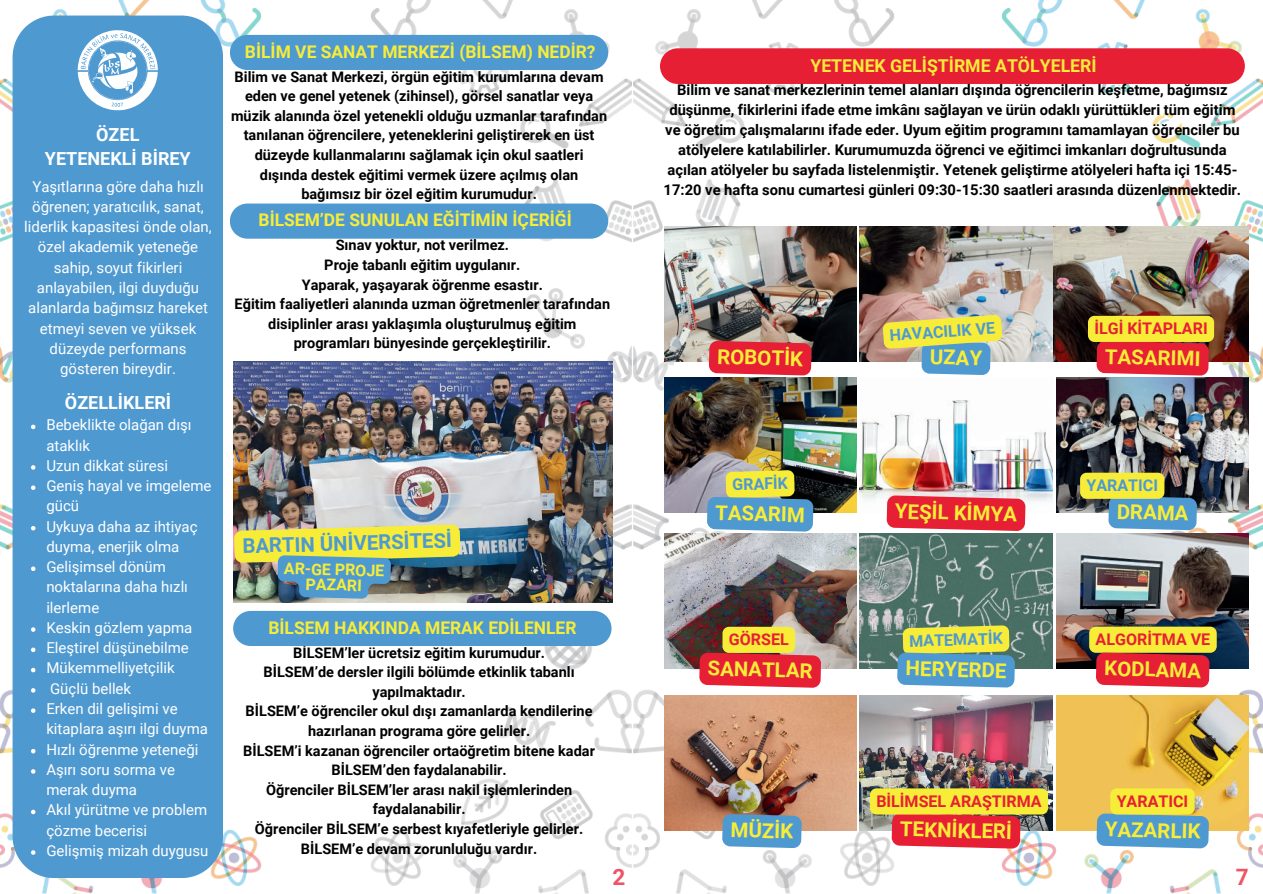
<style>
.page{position:relative;width:1263px;height:894px;background:#fff}
.page>*{position:absolute;margin:0;border:0;box-sizing:border-box;transform-origin:0 0}
.t1{font:700 22.5px "Roboto";color:#ef5464}
.t2{font:700 20.4px "Roboto";color:#f7ed38}
.t3{font:700 20.25px "Roboto";color:#4f99d1}
.t4{font:700 18px/24.8px "Roboto";color:#fff;text-align:center}
.t5{font:700 17.7px "Roboto";color:#f7ed38}
.t6{font:700 17.4px "Roboto";color:#f7ed38}
.t7{font:700 16.05px "Roboto";color:#e71f34}
.t8{font:700 16.05px "Roboto";color:#4f99d1}
.t9{font:700 15.9px/15.3px "Roboto";color:#f7ed38;text-align:center}
.t10{font:15px/20.2px "Roboto";color:#fff;text-align:center}
.t11{font:700 14.7px/20px "Roboto";color:#000;text-align:center}
.t12{font:700 14.55px/19.6px "Roboto";color:#000;text-align:center}
</style>
<div class="page">
<img style="left:989px;top:0;width:274px;height:893px">
<img style="left:634px;top:0;width:263px;height:893px">
<img style="left:341px;top:0;width:290px;height:893px">
<img style="left:0;top:0;width:290px;height:893px">
<div style="left:13px;top:16px;width:210px;height:861px;background:#4f99d1"></div>
<svg style="left:78px;top:30px;width:80px;height:80px"></svg>
<svg style="left:31px;top:424px;width:4px;height:5px"></svg>
<svg style="left:31px;top:465px;width:4px;height:4px"></svg>
<svg style="left:31px;top:485px;width:4px;height:5px"></svg>
<svg style="left:31px;top:526px;width:4px;height:4px"></svg>
<svg style="left:31px;top:566px;width:4px;height:5px"></svg>
<svg style="left:31px;top:627px;width:4px;height:4px"></svg>
<svg style="left:31px;top:647px;width:4px;height:5px"></svg>
<svg style="left:31px;top:667px;width:4px;height:5px"></svg>
<svg style="left:31px;top:688px;width:4px;height:4px"></svg>
<svg style="left:31px;top:708px;width:4px;height:4px"></svg>
<svg style="left:31px;top:748px;width:4px;height:5px"></svg>
<svg style="left:31px;top:769px;width:4px;height:4px"></svg>
<svg style="left:31px;top:809px;width:4px;height:5px"></svg>
<svg style="left:31px;top:850px;width:4px;height:4px"></svg>
<div style="left:230px;top:203px;width:378px;height:35px;background:#4f99d1"></div>
<div style="left:230px;top:35px;width:378px;height:35px;background:#4f99d1"></div>
<img style="left:234px;top:361px;width:379px;height:241px">
<img style="left:234px;top:524px;width:226px;height:74px">
<div style="left:233px;top:610px;width:378px;height:35px;background:#4f99d1"></div>
<svg style="left:660px;top:48px;width:585px;height:87px"></svg>
<img style="left:664px;top:226px;width:192px;height:135px">
<img style="left:860px;top:226px;width:389px;height:135px">
<svg style="left:883px;top:314px;width:119px;height:61px;background:#bdc98b"></svg>
<img style="left:664px;top:377px;width:192px;height:135px">
<img style="left:860px;top:377px;width:192px;height:135px">
<svg style="left:707px;top:470px;width:106px;height:61px;background:#81a492"></svg>
<img style="left:664px;top:533px;width:192px;height:135px">
<img style="left:860px;top:533px;width:192px;height:135px">
<svg style="left:897px;top:625px;width:118px;height:62px;background:#91b68f"></svg>
<svg style="left:699px;top:652px;width:122px;height:35px;background:#e32e3e"></svg>
<img style="left:664px;top:695px;width:192px;height:135px">
<svg style="left:722px;top:813px;width:80px;height:34px;background:#5897c8"></svg>
<img style="left:860px;top:695px;width:192px;height:135px">
<svg style="left:709px;top:341px;width:103px;height:34px;background:#e52b3e"></svg>
<svg style="left:892px;top:814px;width:128px;height:34px;background:#e52b3b"></svg>
<svg style="left:887px;top:495px;width:138px;height:36px;background:#e83749"></svg>
<svg style="left:1096px;top:342px;width:113px;height:33px;background:#e3263a"></svg>
<div style="left:1088px;top:316px;width:126px;height:26px;background:#f7ed38;border-radius:7px"></div>
<img style="left:1056px;top:377px;width:193px;height:135px">
<img style="left:1056px;top:533px;width:193px;height:135px">
<div style="left:1089px;top:626px;width:128px;height:26px;background:#f7ed38;border-radius:7px"></div>
<svg style="left:1096px;top:652px;width:113px;height:35px;background:#de2a3a"></svg>
<img style="left:1056px;top:695px;width:193px;height:135px">
<svg style="left:1096px;top:813px;width:113px;height:35px;background:#5d9fcc"></svg>
<svg style="left:1108px;top:495px;width:89px;height:35px;background:#5598c8"></svg>
<div style="left:1080px;top:472px;width:84px;height:26px;background:#f7ed38;border-radius:7px"></div>
<div style="left:1110px;top:788px;width:85px;height:26px;background:#f7ed38;border-radius:7px"></div>
<div style="left:870px;top:788px;width:178px;height:26px;background:#f7ed38;border-radius:7px"></div>
<div style="left:722px;top:626px;width:73px;height:26px;background:#f7ed38;border-radius:7px"></div>
<p class="t4" style="left:45px;top:121px;width:147px">ÖZEL<br>YETENEKLİ BİREY</p>
<p class="t10" style="left:24px;top:176px;width:189px">Yaşıtlarına göre daha hızlı öğrenen; yaratıcılık, sanat, liderlik kapasitesi önde olan, özel akademik yeteneğe sahip, soyut fikirleri anlayabilen, ilgi duyduğu alanlarda bağımsız hareket etmeyi seven ve yüksek düzeyde performans gösteren bireydir.</p>
<p class="t4" style="left:65px;top:389px;width:108px">ÖZELLİKLERİ</p>
<p class="t10" style="left:46px;top:414px;width:167px;text-align:left">Bebeklikte olağan dışı ataklık<br>Uzun dikkat süresi<br>Geniş hayal ve imgeleme gücü<br>Uykuya daha az ihtiyaç duyma, enerjik olma<br>Gelişimsel dönüm noktalarına daha hızlı ilerleme<br>Keskin gözlem yapma<br>Eleştirel düşünebilme<br>Mükemmelliyetçilik<br>Güçlü bellek<br>Erken dil gelişimi ve kitaplara aşırı ilgi duyma<br>Hızlı öğrenme yeteneği<br>Aşırı soru sorma ve merak duyma<br>Akıl yürütme ve problem çözme becerisi<br>Gelişmiş mizah duygusu</p>
<p class="t6" style="left:245px;top:40px;width:352px">BİLİM VE SANAT MERKEZİ (BİLSEM) NEDİR?</p>
<p class="t12" style="left:231px;top:66px;width:378px">Bilim ve Sanat Merkezi, örgün eğitim kurumlarına devam eden ve genel yetenek (zihinsel), görsel sanatlar veya müzik alanında özel yetenekli olduğu uzmanlar tarafından tanılanan öğrencilere, yeteneklerini geliştirerek en üst düzeyde kullanmalarını sağlamak için okul saatleri dışında destek eğitimi vermek üzere açılmış olan bağımsız bir özel eğitim kurumudur.</p>
<p class="t6" style="left:259px;top:207px;width:315px">BİLSEM’DE SUNULAN EĞİTİMİN İÇERİĞİ</p>
<p class="t12" style="left:235px;top:235px;width:377px">Sınav yoktur, not verilmez.<br>Proje tabanlı eğitim uygulanır.<br>Yaparak, yaşayarak öğrenme esastır.<br>Eğitim faaliyetleri alanında uzman öğretmenler tarafından disiplinler arası yaklaşımla oluşturulmuş eğitim programları bünyesinde gerçekleştirilir.</p>
<h3 class="t3" style="left:242px;top:532px;width:211px;rotate:-2deg">BARTIN ÜNİVERSİTESİ</h3>
<p class="t9" style="left:284px;top:560px;width:102px;rotate:1deg">AR-GE PROJE<br>PAZARI</p>
<p class="t6" style="left:268px;top:615px;width:309px">BİLSEM HAKKINDA MERAK EDİLENLER</p>
<p class="t12" style="left:243px;top:642px;width:353px">BİLSEM’ler ücretsiz eğitim kurumudur.<br>BİLSEM’de dersler ilgili bölümde etkinlik tabanlı yapılmaktadır.<br>BİLSEM’e öğrenciler okul dışı zamanlarda kendilerine hazırlanan programa göre gelirler.<br>BİLSEM’i kazanan öğrenciler ortaöğretim bitene kadar BİLSEM’den faydalanabilir.<br>Öğrenciler BİLSEM’ler arası nakil işlemlerinden faydalanabilir.<br>Öğrenciler BİLSEM’e serbest kıyafetleriyle gelirler.<br>BİLSEM’e devam zorunluluğu vardır.</p>
<p class="t5" style="left:810px;top:53px;width:288px">YETENEK GELİŞTİRME ATÖLYELERİ</p>
<p class="t11" style="left:664px;top:79px;width:579px">Bilim ve sanat merkezlerinin temel alanları dışında öğrencilerin keşfetme, bağımsız düşünme, fikirlerini ifade etme imkânı sağlayan ve ürün odaklı yürüttükleri tüm eğitim ve öğretim çalışmalarını ifade eder. Uyum eğitim programını tamamlayan öğrenciler bu atölyelere katılabilirler. Kurumumuzda öğrenci ve eğitimci imkanları doğrultusunda açılan atölyeler bu sayfada listelenmiştir. Yetenek geliştirme atölyeleri hafta içi 15:45- 17:20 ve hafta sonu cumartesi günleri 09:30-15:30 saatleri arasında düzenlenmektedir.</p>
<p class="t8" style="left:889px;top:324px;width:107px;rotate:-4deg">HAVACILIK VE</p>
<p class="t7" style="left:1094px;top:317px;width:115px">İLGİ KİTAPLARI</p>
<h2 class="t2" style="left:717px;top:342px;width:87px;rotate:1deg">ROBOTİK</h2>
<h2 class="t2" style="left:930px;top:342px;width:54px;rotate:1deg">UZAY</h2>
<h2 class="t2" style="left:1105px;top:342px;width:97px;rotate:1deg">TASARIMI</h2>
<p class="t8" style="left:732px;top:473px;width:57px;rotate:-2deg">GRAFİK</p>
<h2 class="t2" style="left:716px;top:498px;width:91px;rotate:1deg">TASARIM</h2>
<h2 class="t2" style="left:895px;top:497px;width:123px;rotate:1deg">YEŞİL KİMYA</h2>
<p class="t8" style="left:1086px;top:474px;width:73px">YARATICI</p>
<h2 class="t2" style="left:1117px;top:497px;width:73px;rotate:1deg">DRAMA</h2>
<p class="t7" style="left:729px;top:628px;width:61px">GÖRSEL</p>
<p class="t8" style="left:909px;top:629px;width:95px;rotate:-2deg">MATEMATİK</p>
<h2 class="t2" style="left:708px;top:654px;width:106px;rotate:1deg">SANATLAR</h2>
<h2 class="t2" style="left:906px;top:654px;width:102px;rotate:1deg">HERYERDE</h2>
<p class="t7" style="left:1096px;top:628px;width:116px">ALGORİTMA VE</p>
<h2 class="t2" style="left:1104px;top:654px;width:98px;rotate:1deg">KODLAMA</h2>
<h2 class="t2" style="left:731px;top:815px;width:64px;rotate:1deg">MÜZİK</h2>
<p class="t7" style="left:876px;top:789px;width:167px">BİLİMSEL ARAŞTIRMA</p>
<h2 class="t2" style="left:900px;top:814px;width:113px;rotate:1deg">TEKNİKLERİ</h2>
<p class="t7" style="left:1117px;top:789px;width:73px">YARATICI</p>
<h2 class="t2" style="left:1105px;top:814px;width:97px;rotate:1deg">YAZARLIK</h2>
<h1 class="t1" style="left:612px;top:861px;width:14px">2</h1>
<h1 class="t1" style="left:1236px;top:861px;width:14px">7</h1>
</div>
